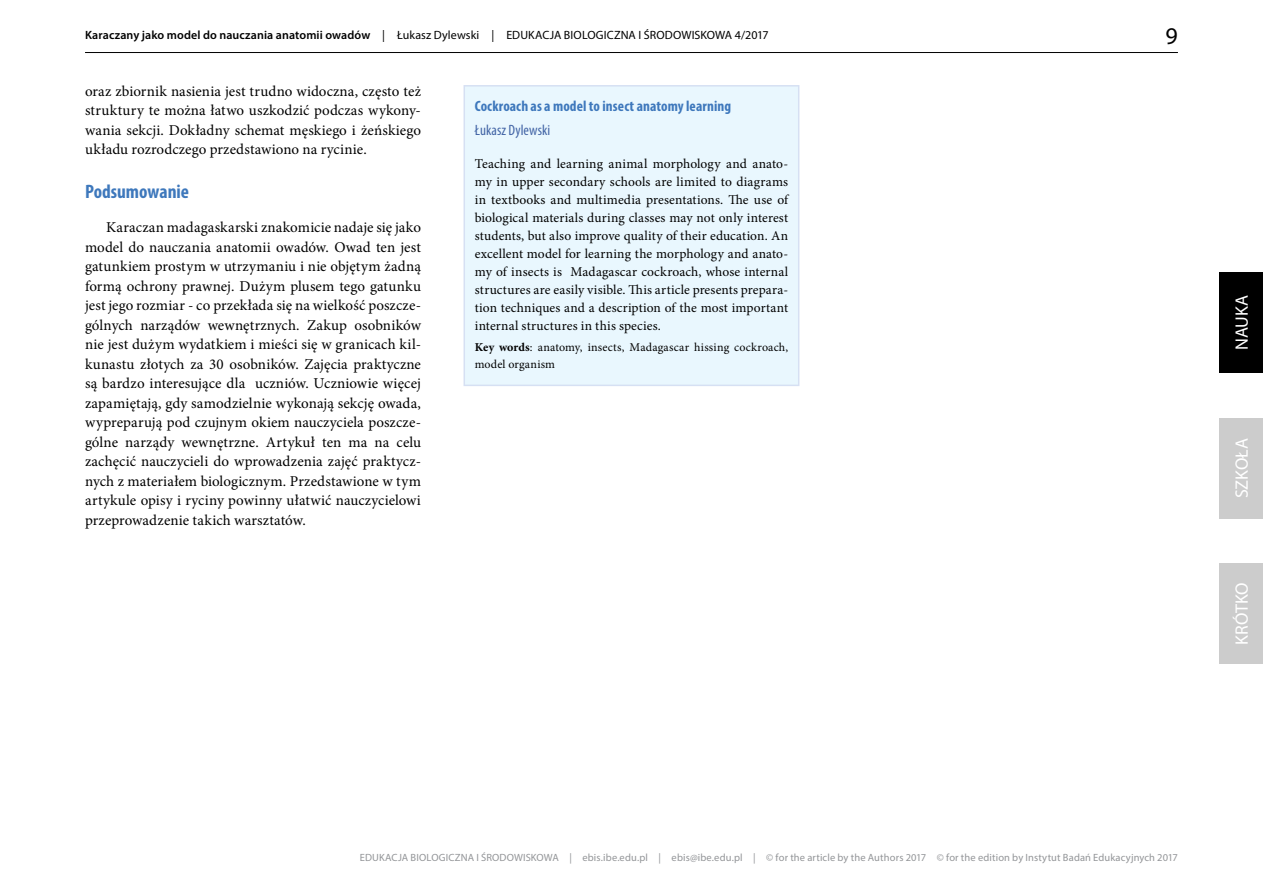
<style>
.page{position:relative;width:1263px;height:893px;background:#fff}
.page>*{position:absolute;margin:0;border:0;box-sizing:border-box;transform-origin:0 0}
.t1{font:24px "Myriad Pro";color:#000}
.t2{font:700 condensed 19.5px "Myriad Pro";color:#3e78bc}
.t3{font:18px "Myriad Pro";color:#fff}
.t4{font:15px/19.5px "Minion Pro";letter-spacing:.005em;color:#000;text-align:justify}
.t5{font:700 condensed 15px "Myriad Pro";letter-spacing:.005em;color:#3e78bc}
.t6{font:condensed 15px "Myriad Pro";letter-spacing:.005em;color:#4365a6}
.t7{font:13.5px/18px "Minion Pro";letter-spacing:.015em;color:#000;text-align:justify}
.t8{font:12px "Myriad Pro";letter-spacing:.005em;color:#000}
.t9{font:12px/16.5px "Minion Pro";letter-spacing:.015em;color:#000}
.t10{font:10.5px "Myriad Pro";letter-spacing:.015em;color:#939598}
.s1{font-weight:600}
.s2{font-weight:700}
</style>
<div class="page">
<hr style="left:85px;top:52px;width:1093px;height:1px;background:#000">
<div style="left:1219px;top:272px;width:44px;height:101px;background:#000"></div>
<div style="left:1219px;top:563px;width:44px;height:101px;background:#ccc"></div>
<div style="left:1219px;top:418px;width:44px;height:100px;background:#ccc"></div>
<div style="left:464px;top:86px;width:335px;height:299px;background:#e9f7fe"></div>
<div style="left:463px;top:85px;width:336px;height:301px;border:2px solid #d6e0f3"></div>
<p class="t8" style="left:85px;top:27px;width:685px"><span class="s1">Karaczany jako model do nauczania anatomii owadów</span> | Łukasz Dylewski | EDUKACJA BIOLOGICZNA I ŚRODOWISKOWA 4/2017</p>
<h1 class="t1" style="left:1165px;top:21px;width:14px">9</h1>
<p class="t4" style="left:85px;top:81px;width:337px">oraz zbiornik nasienia jest trudno widoczna, często też struktury te można łatwo uszkodzić podczas wykony&shy;wania sekcji. Dokładny schemat męskiego i żeńskiego układu rozrodczego przedstawiono na rycinie.</p>
<h2 class="t2" style="left:85px;top:179px;width:105px">Podsumowanie</h2>
<p class="t4" style="left:85px;top:218px;width:337px;text-indent:21px">Karaczan madagaskarski znakomicie nadaje się jako model do nauczania anatomii owadów. Owad ten jest gatunkiem prostym w utrzymaniu i nie objętym żadną formą ochrony prawnej. Dużym plusem tego gatunku jest jego rozmiar - co przekłada się na wielkość poszcze&shy;gólnych narządów wewnętrznych. Zakup osobników nie jest dużym wydatkiem i mieści się w granicach kil&shy;kunastu złotych za 30 osobników. Zajęcia praktyczne są bardzo interesujące dla uczniów. Uczniowie więcej zapamiętają, gdy samodzielnie wykonają sekcję owada, wypreparują pod czujnym okiem nauczyciela poszcze&shy;gólne narządy wewnętrzne. Artykuł ten ma na celu zachęcić nauczycieli do wprowadzenia zajęć praktycz&shy;nych z materiałem biologicznym. Przedstawione w tym artykule opisy i ryciny powinny ułatwić nauczycielowi przeprowadzenie takich warsztatów.</p>
<p class="t5" style="left:475px;top:96px;width:258px">Cockroach as a model to insect anatomy learning</p>
<p class="t6" style="left:475px;top:121px;width:77px">Łukasz Dylewski</p>
<p class="t7" style="left:475px;top:155px;width:315px">Teaching and learning animal morphology and anato&shy;my in upper secondary schools are limited to diagrams in textbooks and multimedia presentations. The use of biological materials during classes may not only interest students, but also improve quality of their education. An excellent model for learning the morphology and anato&shy;my of insects is Madagascar cockroach, whose internal structures are easily visible. This article presents prepara&shy;tion techniques and a description of the most important internal structures in this species.</p>
<p class="t9" style="left:475px;top:339px;width:315px"><span class="s2">Key words</span>: anatomy, insects, Madagascar hissing cockroach, model organism</p>
<p class="t3" style="left:1230px;top:350px;width:56px;rotate:-90deg">NAUKA</p>
<p class="t3" style="left:1230px;top:498px;width:62px;rotate:-90deg">SZKOŁA</p>
<p class="t3" style="left:1230px;top:645px;width:64px;rotate:-90deg">KRÓTKO</p>
<p class="t10" style="left:360px;top:851px;width:819px">EDUKACJA BIOLOGICZNA I ŚRODOWISKOWA | ebis.ibe.edu.pl | ebis@ibe.edu.pl | © for the article by the Authors 2017 © for the edition by Instytut Badań Edukacyjnych 2017</p>
</div>
